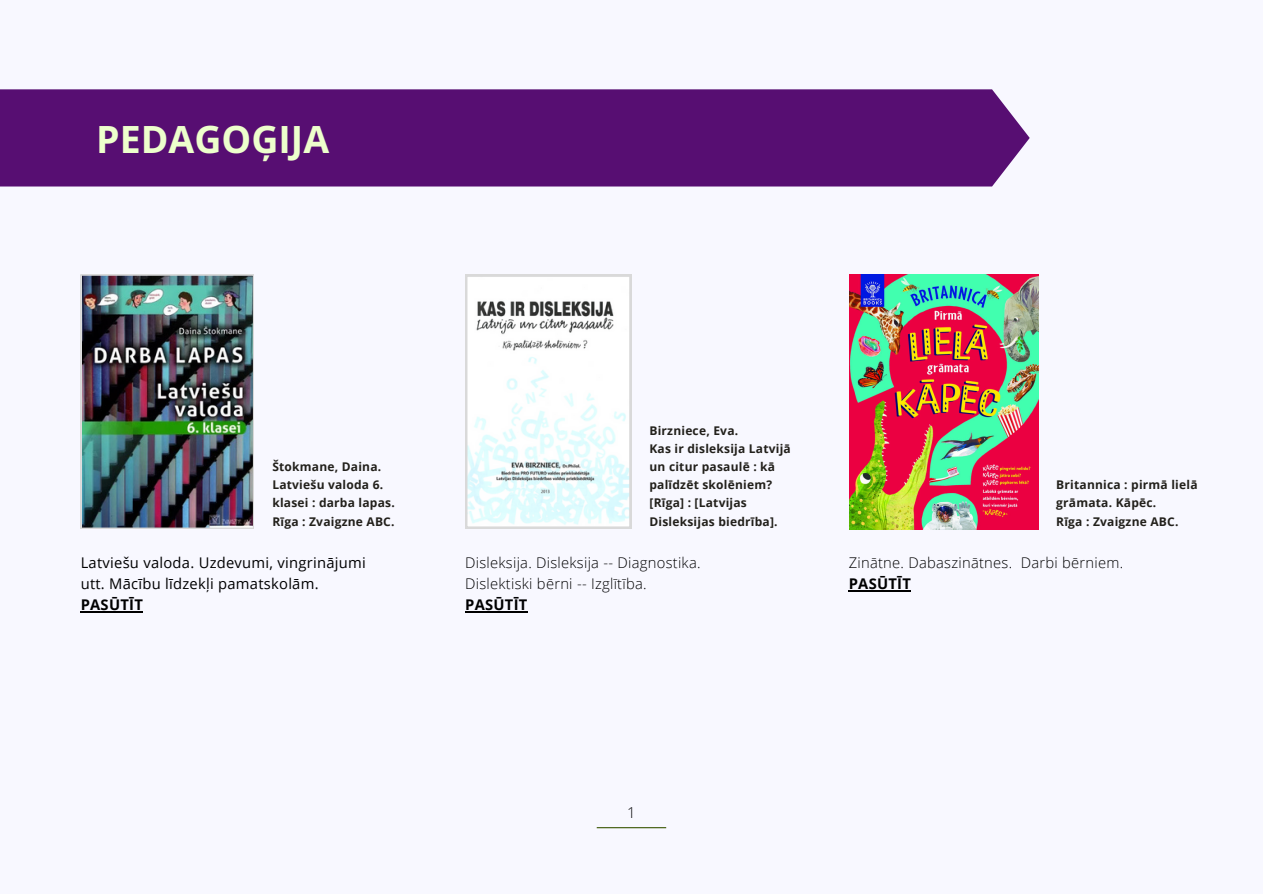
<style>
.page{position:relative;width:1263px;height:894px;background:#fff}
.page>*{position:absolute;margin:0;border:0;box-sizing:border-box;transform-origin:0 0}
.t1{font:700 37.5px "Open Sans";color:#edffcc}
.t2{font:300 15px "Open Sans";color:#000}
.t3{font:300 14.7px/21.3px "Open Sans";letter-spacing:.02em;color:#000}
.t4{font:14.7px/21.3px "Open Sans";letter-spacing:.02em;color:#000}
.t5{font:700 12px/18px "Open Sans";letter-spacing:.02em;color:#22201b}
.s1{font-weight:700}
</style>
<div class="page">
<div style="left:0;top:0;width:1263px;height:893px;background:#f8f8ff"></div>
<hr style="left:597px;top:826px;width:69px;height:2px;background:#3b5704">
<div style="left:0;top:89px;width:1029px;height:97px;background:#570e72"></div>
<img style="left:849px;top:274px;width:189px;height:255px">
<img style="left:81px;top:274px;width:173px;height:254px">
<hr style="left:81px;top:611px;width:62px;height:1px;background:#000">
<hr style="left:849px;top:590px;width:62px;height:1px;background:#000">
<svg style="left:465px;top:274px;width:166px;height:254px"></svg>
<hr style="left:465px;top:611px;width:63px;height:1px;background:#000">
<p class="t1" style="left:96px;top:112px;width:234px">PEDAGOĢIJA</p>
<p class="t5" style="left:272px;top:457px;width:110px">Štokmane, Daina.</p>
<p class="t5" style="left:272px;top:475px;width:124px">Latviešu valoda 6. klasei : darba lapas.</p>
<h2 class="t5" style="left:272px;top:511px;width:124px">Rīga : Zvaigzne ABC.</h2>
<p class="t4" style="left:81px;top:551px;width:287px">Latviešu valoda. Uzdevumi, vingrinājumi utt. Mācību līdzekļi pamatskolām.<br><span class="s1">PASŪTĪT</span></p>
<p class="t5" style="left:649px;top:421px;width:90px">Birzniece, Eva.</p>
<p class="t5" style="left:649px;top:439px;width:143px">Kas ir disleksija Latvijā un citur pasaulē : kā palīdzēt skolēniem?</p>
<h2 class="t5" style="left:649px;top:493px;width:130px">[Rīga] : [Latvijas<br>Disleksijas biedrība].</h2>
<p class="t3" style="left:465px;top:551px;width:237px">Disleksija. Disleksija -- Diagnostika.<br>Dislektiski bērni -- Izglītība.<br><span class="s1">PASŪTĪT</span></p>
<p class="t5" style="left:1056px;top:475px;width:143px">Britannica : pirmā lielā grāmata. Kāpēc.</p>
<p class="t5" style="left:1056px;top:511px;width:124px">Rīga : Zvaigzne ABC.</p>
<h2 class="t3" style="left:849px;top:551px;width:276px">Zinātne. Dabaszinātnes. Darbi bērniem.<br><span class="s1">PASŪTĪT</span></h2>
<h1 class="t2" style="left:627px;top:801px;width:10px">1</h1>
</div>
